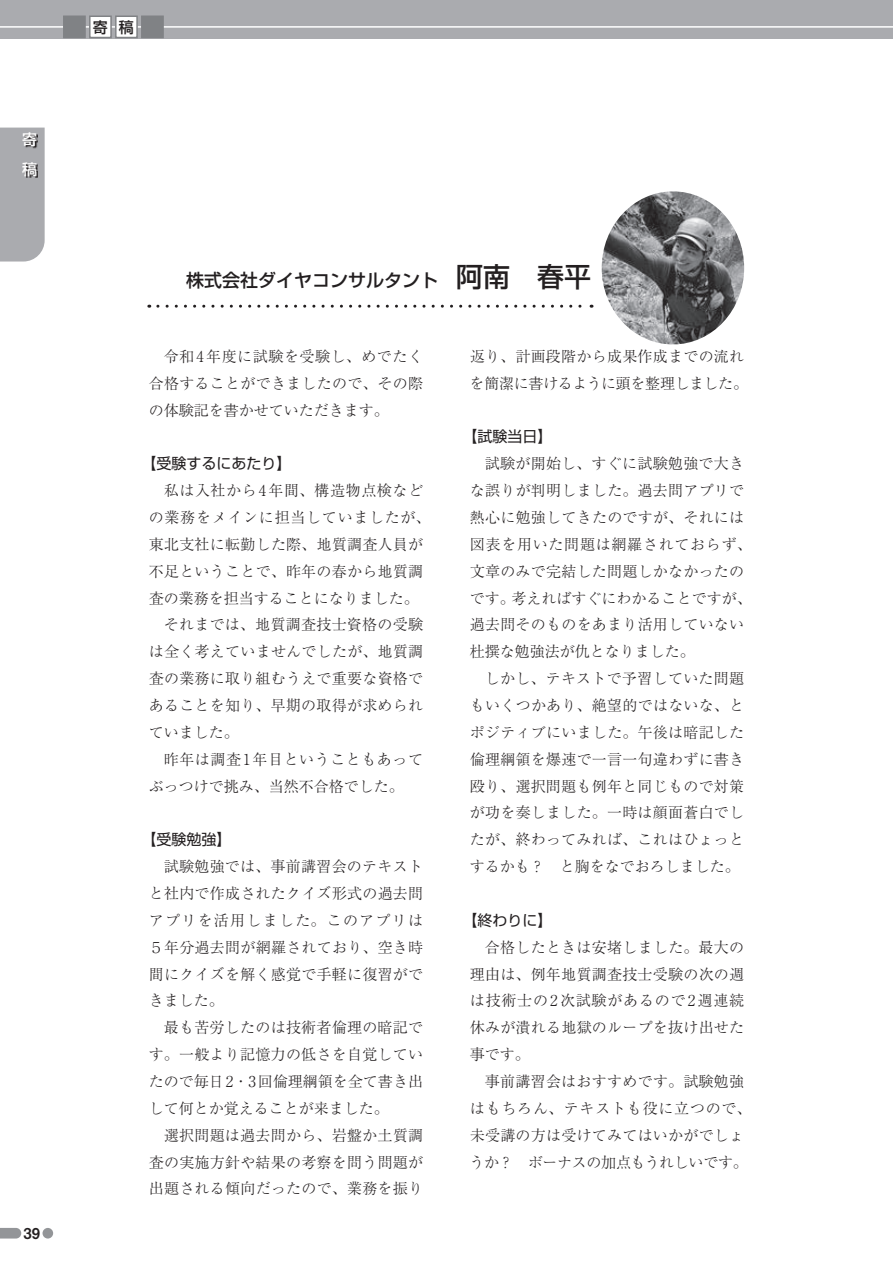
<style>
.page{position:relative;width:893px;height:1263px;background:#fff}
.page>*{position:absolute;margin:0;border:0;box-sizing:border-box;transform-origin:0 0}
.t1{font:500 18px "Shin Go Pr 6 N";color:#231f20}
.t2{font:300 15px/26.8px "Ryumin Pr 6 N";letter-spacing:.02em;color:#231f20;text-align:justify}
.t3{font:300 15px/26.8px "Ryumin Pr 6 N";letter-spacing:-.01em;color:#231f20}
.t4{font:300 15px "Ryumin Pr 6 N";color:#231f20}
.t5{font:15px "Shin Go Pr 6 N";color:#231f20}
.t6{font:300 15px "Ryumin Pr 6 N";letter-spacing:.05em;color:#231f20}
.t7{font:300 15px "Ryumin Pr 6 N";letter-spacing:.04em;color:#231f20}
.t8{font:500 15px/30px "Shin Go Pr 6 N";color:#fff}
.t9{font:500 15px "Shin Go Pr 6 N";color:#231f20}
.t10{font:15px "Midashi Go Pr 6 N MB31";color:#231f20}
.s1{font-size:27px}
</style>
<div class="page">
<div style="left:0;top:0;width:893px;height:38px;background:#aaabaf"></div>
<hr style="left:0;top:26px;width:893px;height:2px;background:#fff">
<div style="left:0;top:128px;width:45px;height:133px;background:#aaabaf"></div>
<svg style="left:24px;top:134px;width:14px;height:44px"></svg>
<div style="left:63px;top:16px;width:23px;height:22px;background:#808285"></div>
<div style="left:90px;top:16px;width:21px;height:22px;background:#fff"></div>
<div style="left:89px;top:16px;width:23px;height:22px;border:2px solid #808285"></div>
<div style="left:116px;top:16px;width:21px;height:22px;background:#fff"></div>
<div style="left:115px;top:16px;width:23px;height:22px;border:2px solid #808285"></div>
<div style="left:141px;top:16px;width:23px;height:22px;background:#808285"></div>
<svg style="left:158px;top:305px;width:434px;height:3px"></svg>
<img style="left:602px;top:191px;width:142px;height:153px">
<svg style="left:0;top:1228px;width:21px;height:10px"></svg>
<div style="left:43px;top:1228px;width:10px;height:10px;background:#939598;border-radius:50%"></div>
<p class="t8" style="left:22px;top:123px;width:16px">寄稿</p>
<p class="t10" style="left:24px;top:1221px;width:18px">39</p>
<p class="t9" style="left:93px;top:15px;width:43px">寄 稿</p>
<p class="t1" style="left:186px;top:265px;width:406px">株式会社ダイヤコンサルタント　<span class="s1">阿南　春平</span></p>
<p class="t2" style="left:149px;top:342px;width:276px;text-indent:15px">令和4年度に試験を受験し、めでたく合格することができましたので、その際の体験記を書かせていただきます。</p>
<p class="t5" style="left:141px;top:451px;width:151px">【受験するにあたり】</p>
<p class="t7" style="left:164px;top:479px;width:261px">私は入社から4年間、構造物点検など</p>
<p class="t6" style="left:149px;top:506px;width:283px">の業務をメインに担当していましたが、</p>
<p class="t2" style="left:149px;top:530px;width:276px">東北支社に転勤した際、地質調査人員が</p>
<p class="t2" style="left:149px;top:557px;width:276px">不足ということで、昨年の春から地質調</p>
<p class="t4" style="left:149px;top:586px;width:271px">査の業務を担当することになりました。</p>
<p class="t2" style="left:164px;top:610px;width:261px">それまでは、地質調査技士資格の受験</p>
<p class="t2" style="left:149px;top:637px;width:276px">は全く考えていませんでしたが、地質調</p>
<p class="t2" style="left:149px;top:664px;width:276px">査の業務に取り組むうえで重要な資格で</p>
<p class="t2" style="left:149px;top:691px;width:276px">あることを知り、早期の取得が求められ</p>
<p class="t2" style="left:149px;top:718px;width:91px">ていました。</p>
<p class="t2" style="left:164px;top:745px;width:261px">昨年は調査1年目ということもあって</p>
<p class="t4" style="left:149px;top:774px;width:256px">ぶっつけで挑み、当然不合格でした。</p>
<p class="t5" style="left:141px;top:827px;width:91px">【受験勉強】</p>
<p class="t2" style="left:149px;top:852px;width:276px;text-indent:15px">試験勉強では、事前講習会のテキストと社内で作成されたクイズ形式の過去問アプリを活用しました。このアプリは５年分過去問が網羅されており、空き時間にクイズを解く感覚で手軽に復習ができました。</p>
<p class="t2" style="left:149px;top:1013px;width:276px;text-indent:15px">最も苦労したのは技術者倫理の暗記です。一般より記憶力の低さを自覚していたので毎日2・3回倫理綱領を全て書き出して何とか覚えることが来ました。</p>
<p class="t2" style="left:149px;top:1121px;width:276px;text-indent:15px">選択問題は過去問から、岩盤か土質調査の実施方針や結果の考察を問う問題が出題される傾向だったので、業務を振り</p>
<p class="t3" style="left:470px;top:342px;width:280px">返り、計画段階から成果作成までの流れを簡潔に書けるように頭を整理しました。</p>
<p class="t5" style="left:462px;top:424px;width:91px">【試験当日】</p>
<p class="t2" style="left:470px;top:449px;width:283px;text-align:left;text-indent:15px">試験が開始し、すぐに試験勉強で大きな誤りが判明しました。過去問アプリで熱心に勉強してきたのですが、それには図表を用いた問題は網羅されておらず、文章のみで完結した問題しかなかったのです。考えればすぐにわかることですが、過去問そのものをあまり活用していない杜撰な勉強法が仇となりました。</p>
<p class="t2" style="left:470px;top:664px;width:276px;text-indent:15px">しかし、テキストで予習していた問題もいくつかあり、絶望的ではないな、とポジティブにいました。午後は暗記した倫理綱領を爆速で一言一句違わずに書き殴り、選択問題も例年と同じもので対策が功を奏しました。一時は顔面蒼白でしたが、終わってみれば、これはひょっとするかも？　と胸をなでおろしました。</p>
<p class="t5" style="left:462px;top:908px;width:91px">【終わりに】</p>
<p class="t2" style="left:470px;top:933px;width:276px;text-indent:15px">合格したときは安堵しました。最大の理由は、例年地質調査技士受験の次の週は技術士の2次試験があるので2週連続休みが潰れる地獄のループを抜け出せた事です。</p>
<p class="t2" style="left:470px;top:1067px;width:284px;text-align:center">事前講習会はおすすめです。試験勉強<br>はもちろん、テキストも役に立つので、未受講の方は受けてみてはいかがでしょうか？　ボーナスの加点もうれしいです。</p>
</div>
